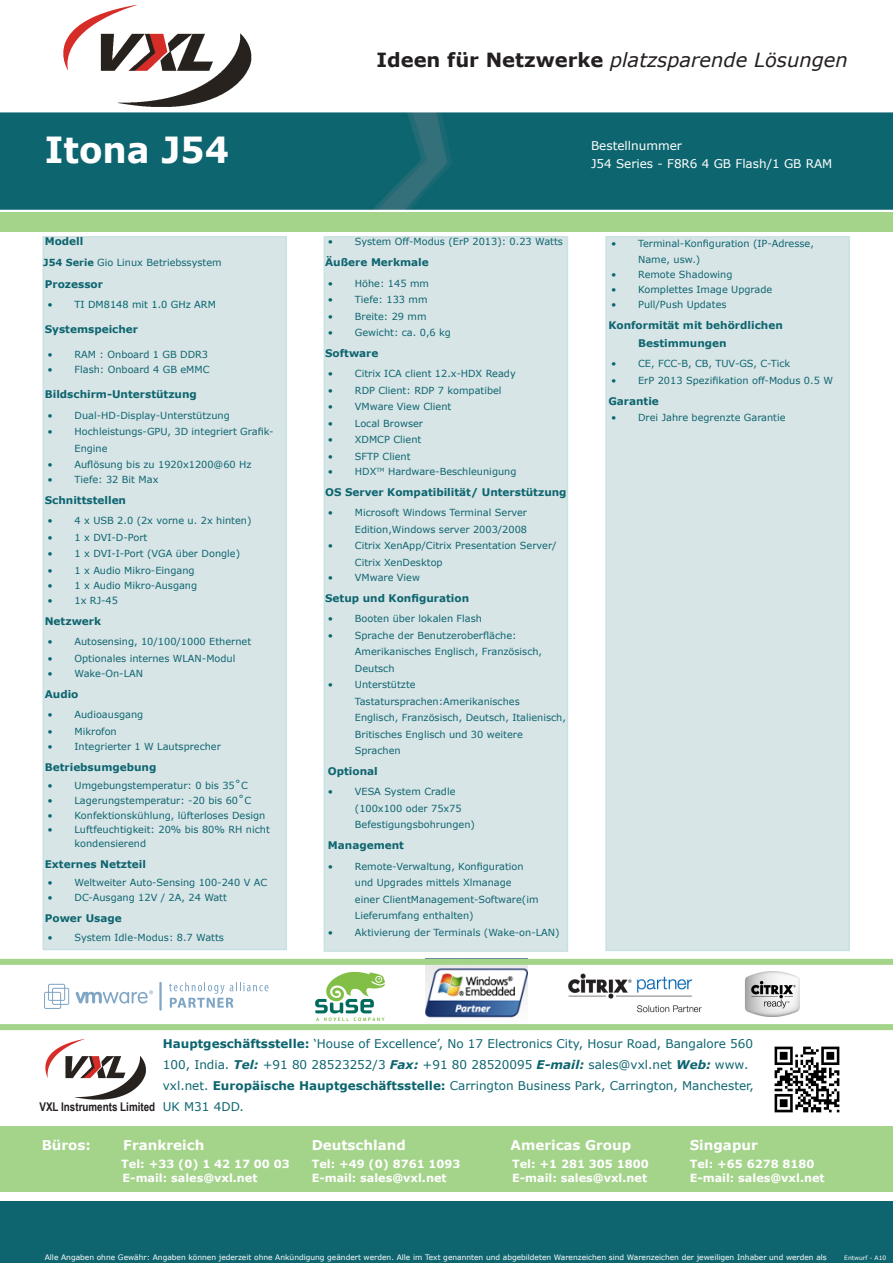
<style>
.page{position:relative;width:893px;height:1263px;background:#fff}
.page>*{position:absolute;margin:0;border:0;box-sizing:border-box;transform-origin:0 0}
.t1{font:700 36px "Verdana";color:#fff;scale:.95 1}
.t2{font:italic 19.5px "Verdana";color:#231f20}
.t3{font:700 13.5px "Verdana";color:#fff}
.t4{font:12px/21px "Verdana";color:#0d656f}
.t5{font:12px "Verdana";color:#fff}
.VXL_Ar_Narrow{font:700 12px "Arial Narrow";color:#231f20}
.t6{font:700 11.25px "Verdana";color:#fff}
.Body_Bold{font:700 10.5px/18px "Verdana";color:#0d656f}
.t7{font:9.75px/16.5px "Verdana";color:#0d656f}
.t8{font:9.75px "Verdana";color:#00646e}
.t9{font:7.5px "Verdana";color:#fff}
.t10{font:6px "Verdana";color:#fdfdfd}
.s1{font-weight:700}
.s2{font-weight:700;font-style:normal}
.s3{font-weight:700;font-style:italic}
</style>
<div class="page">
<div style="left:43px;top:236px;width:244px;height:714px;background:#d8e5e7;border:2px solid #c8e1e2"></div>
<div style="left:324px;top:236px;width:244px;height:716px;background:#d8e5e7;border:2px solid #c8e1e2"></div>
<div style="left:605px;top:236px;width:245px;height:715px;background:#d8e5e7;border:2px solid #c8e1e2"></div>
<div style="left:0;top:112px;width:893px;height:97px;background:#0d656f"></div>
<img style="left:568px;top:973px;width:134px;height:40px">
<svg style="left:44px;top:984px;width:25px;height:25px"></svg>
<svg style="left:76px;top:990px;width:77px;height:13px"></svg>
<hr style="left:159px;top:983px;width:3px;height:27px;background:#80a6c6">
<svg style="left:169px;top:982px;width:99px;height:25px"></svg>
<img style="left:315px;top:972px;width:69px;height:49px">
<img style="left:425px;top:965px;width:102px;height:53px">
<img style="left:745px;top:971px;width:55px;height:46px">
<div style="left:0;top:1024px;width:893px;height:6px;background:#a4d38a"></div>
<div style="left:0;top:959px;width:893px;height:6px;background:#a4d38a"></div>
<div style="left:0;top:212px;width:893px;height:19px;background:#a4d38a"></div>
<img style="left:63px;top:4px;width:189px;height:103px">
<div style="left:0;top:1126px;width:893px;height:66px;background:#a4d38a"></div>
<div style="left:0;top:1202px;width:893px;height:61px;background:#0f656f"></div>
<img style="left:774px;top:1046px;width:66px;height:67px">
<img style="left:45px;top:1038px;width:101px;height:62px">
<p class="t1" style="left:45px;top:125px;width:195px">Itona J54</p>
<p class="Body_Bold" style="left:45px;top:232px;width:40px">Modell</p>
<p class="t7" style="left:43px;top:254px;width:180px"><span class="s1">J54 Serie</span> Gio Linux Betriebssystem</p>
<p class="Body_Bold" style="left:45px;top:275px;width:60px">Prozessor</p>
<p class="t8" style="left:48px;top:298px;width:170px">• TI DM8148 mit 1.0 GHz ARM</p>
<p class="Body_Bold" style="left:45px;top:320px;width:95px">Systemspeicher</p>
<p class="t7" style="left:48px;top:346px;width:162px">• RAM : Onboard 1 GB DDR3</p>
<p class="t7" style="left:48px;top:361px;width:163px">• Flash: Onboard 4 GB eMMC</p>
<p class="Body_Bold" style="left:45px;top:385px;width:154px">Bildschirm-Unterstützung</p>
<p class="t7" style="left:48px;top:407px;width:184px">• Dual-HD-Display-Unterstützung</p>
<p class="t7" style="left:75px;top:423px;width:200px;text-indent:-27px">• Hochleistungs-GPU, 3D integriert Grafik-<br>Engine</p>
<p class="t7" style="left:48px;top:456px;width:206px">• Auflösung bis zu 1920x1200@60 Hz</p>
<p class="t7" style="left:48px;top:471px;width:112px">• Tiefe: 32 Bit Max</p>
<p class="Body_Bold" style="left:45px;top:491px;width:83px">Schnittstellen</p>
<p class="t7" style="left:48px;top:512px;width:205px">• 4 x USB 2.0 (2x vorne u. 2x hinten)</p>
<p class="t7" style="left:48px;top:529px;width:101px">• 1 x DVI-D-Port</p>
<p class="t7" style="left:48px;top:545px;width:194px">• 1 x DVI-I-Port (VGA über Dongle)</p>
<p class="t7" style="left:48px;top:562px;width:149px">• 1 x Audio Mikro-Eingang</p>
<p class="t7" style="left:48px;top:577px;width:151px">• 1 x Audio Mikro-Ausgang</p>
<p class="t7" style="left:48px;top:592px;width:72px">• 1x RJ-45</p>
<p class="Body_Bold" style="left:45px;top:612px;width:58px">Netzwerk</p>
<p class="t7" style="left:48px;top:633px;width:205px">• Autosensing, 10/100/1000 Ethernet</p>
<p class="t7" style="left:48px;top:650px;width:189px">• Optionales internes WLAN-Modul</p>
<p class="t7" style="left:48px;top:665px;width:97px">• Wake-On-LAN</p>
<p class="Body_Bold" style="left:45px;top:685px;width:35px">Audio</p>
<p class="t7" style="left:48px;top:706px;width:97px">• Audioausgang</p>
<p class="t7" style="left:48px;top:723px;width:71px">• Mikrofon</p>
<p class="t7" style="left:48px;top:738px;width:175px">• Integrierter 1 W Lautsprecher</p>
<p class="Body_Bold" style="left:45px;top:757px;width:113px">Betriebsumgebung</p>
<p class="t7" style="left:48px;top:777px;width:202px">• Umgebungstemperatur: 0 bis 35˚C</p>
<p class="t7" style="left:48px;top:792px;width:205px">• Lagerungstemperatur: -20 bis 60˚C</p>
<p class="t7" style="left:48px;top:807px;width:219px">• Konfektionskühlung, lüfterloses Design</p>
<p class="t7" style="left:75px;top:822px;width:197px;line-height:14.2px;text-indent:-27px">• Luftfeuchtigkeit: 20% bis 80% RH nicht kondensierend</p>
<p class="Body_Bold" style="left:45px;top:855px;width:103px">Externes Netzteil</p>
<p class="t7" style="left:48px;top:874px;width:221px">• Weltweiter Auto-Sensing 100-240 V AC</p>
<p class="t7" style="left:48px;top:889px;width:181px">• DC-Ausgang 12V / 2A, 24 Watt</p>
<p class="Body_Bold" style="left:45px;top:909px;width:79px">Power Usage</p>
<p class="t7" style="left:48px;top:929px;width:178px">• System Idle-Modus: 8.7 Watts</p>
<p class="t2" style="left:376px;top:46px;width:473px"><span class="s2">Ideen für Netzwerke</span> platzsparende Lösungen</p>
<p class="t5" style="left:591px;top:137px;width:92px">Bestellnummer</p>
<p class="t5" style="left:591px;top:155px;width:243px">J54 Series - F8R6 4 GB Flash/1 GB RAM</p>
<p class="t7" style="left:328px;top:233px;width:237px">• System Off-Modus (ErP 2013): 0.23 Watts</p>
<p class="Body_Bold" style="left:325px;top:253px;width:105px">Äußere Merkmale</p>
<p class="t7" style="left:328px;top:275px;width:103px">• Höhe: 145 mm</p>
<p class="t7" style="left:328px;top:291px;width:101px">• Tiefe: 133 mm</p>
<p class="t7" style="left:328px;top:308px;width:100px">• Breite: 29 mm</p>
<p class="t7" style="left:328px;top:324px;width:125px">• Gewicht: ca. 0,6 kg</p>
<p class="Body_Bold" style="left:325px;top:344px;width:55px">Software</p>
<p class="t7" style="left:328px;top:365px;width:189px">• Citrix ICA client 12.x-HDX Ready</p>
<p class="t7" style="left:328px;top:382px;width:175px">• RDP Client: RDP 7 kompatibel</p>
<p class="t7" style="left:328px;top:398px;width:125px">• VMware View Client</p>
<p class="t7" style="left:328px;top:415px;width:97px">• Local Browser</p>
<p class="t7" style="left:328px;top:431px;width:95px">• XDMCP Client</p>
<p class="t7" style="left:328px;top:448px;width:84px">• SFTP Client</p>
<p class="t7" style="left:328px;top:463px;width:190px">• HDX<sup>TM</sup> Hardware-Beschleunigung</p>
<p class="Body_Bold" style="left:325px;top:483px;width:243px">OS Server Kompatibilität/ Unterstützung</p>
<p class="t7" style="left:328px;top:504px;width:201px;text-align:right">• Microsoft Windows Terminal Server<br>Edition,Windows server 2003/2008</p>
<p class="t7" style="left:355px;top:537px;width:203px;text-indent:-27px">• Citrix XenApp/Citrix Presentation Server/<br>Citrix XenDesktop</p>
<p class="t7" style="left:328px;top:569px;width:94px">• VMware View</p>
<p class="Body_Bold" style="left:325px;top:589px;width:146px">Setup und Konfiguration</p>
<p class="t7" style="left:328px;top:610px;width:156px">• Booten über lokalen Flash</p>
<p class="t7" style="left:355px;top:627px;width:189px;text-indent:-27px">• Sprache der Benutzeroberfläche:<br>Amerikanisches Englisch, Französisch,<br>Deutsch</p>
<p class="t7" style="left:355px;top:676px;width:213px;text-indent:-27px">• Unterstützte<br>Tastatursprachen:Amerikanisches<br>Englisch, Französisch, Deutsch, Italienisch,<br>Britisches Englisch und 30 weitere<br>Sprachen</p>
<p class="Body_Bold" style="left:328px;top:762px;width:51px">Optional</p>
<p class="t7" style="left:355px;top:783px;width:122px;text-indent:-27px">• VESA System Cradle (100x100 oder 75x75<br>Befestigungsbohrungen)</p>
<p class="Body_Bold" style="left:328px;top:836px;width:78px">Management</p>
<p class="t7" style="left:355px;top:858px;width:185px;text-indent:-27px">• Remote-Verwaltung, Konfiguration und Upgrades mittels Xlmanage einer ClientManagement-Software(im Lieferumfang enthalten)</p>
<p class="t7" style="left:328px;top:924px;width:233px">• Aktivierung der Terminals (Wake-on-LAN)</p>
<p class="t7" style="left:638px;top:235px;width:177px;text-indent:-27px">• Terminal-Konfiguration (IP-Adresse,<br>Name, usw.)</p>
<p class="t7" style="left:611px;top:266px;width:123px">• Remote Shadowing</p>
<p class="t7" style="left:611px;top:281px;width:163px">• Komplettes Image Upgrade</p>
<p class="t7" style="left:611px;top:296px;width:117px">• Pull/Push Updates</p>
<p class="Body_Bold" style="left:638px;top:316px;width:146px;text-indent:-30px">Konformität mit behördlichen<br>Bestimmungen</p>
<p class="t7" style="left:611px;top:355px;width:181px">• CE, FCC-B, CB, TUV-GS, C-Tick</p>
<p class="t7" style="left:611px;top:372px;width:223px">• ErP 2013 Spezifikation off-Modus 0.5 W</p>
<p class="Body_Bold" style="left:608px;top:392px;width:52px">Garantie</p>
<p class="t7" style="left:611px;top:409px;width:176px">• Drei Jahre begrenzte Garantie</p>
<p class="t4" style="left:163px;top:1033px;width:593px"><span class="s1">Hauptgeschäftsstelle:</span> ‘House of Excellence’, No 17 Electronics City, Hosur Road, Bangalore 560<br>100, India. <span class="s3">Tel:</span> +91 80 28523252/3 <span class="s3">Fax:</span> +91 80 28520095 <span class="s3">E-mail:</span> sales@vxl.net <span class="s3">Web:</span> www. vxl.net. <span class="s1">Europäische Hauptgeschäftsstelle:</span> Carrington Business Park, Carrington, Manchester,</p>
<p class="VXL_Ar_Narrow" style="left:40px;top:1098px;width:117px">VXL Instruments Limited</p>
<p class="t4" style="left:163px;top:1096px;width:83px">UK M31 4DD.</p>
<p class="t3" style="left:42px;top:1136px;width:51px">Büros:</p>
<p class="t3" style="left:123px;top:1136px;width:83px">Frankreich</p>
<p class="t3" style="left:312px;top:1136px;width:96px">Deutschland</p>
<p class="t3" style="left:511px;top:1136px;width:122px">Americas Group</p>
<p class="t3" style="left:690px;top:1136px;width:70px">Singapur</p>
<p class="t6" style="left:121px;top:1156px;width:170px">Tel: +33 (0) 1 42 17 00 03</p>
<p class="t6" style="left:312px;top:1156px;width:150px">Tel: +49 (0) 8761 1093</p>
<p class="t6" style="left:512px;top:1156px;width:138px">Tel: +1 281 305 1800</p>
<p class="t6" style="left:690px;top:1156px;width:126px">Tel: +65 6278 8180</p>
<p class="t6" style="left:123px;top:1169px;width:136px">E-mail: sales@vxl.net</p>
<p class="t6" style="left:312px;top:1169px;width:136px">E-mail: sales@vxl.net</p>
<p class="t6" style="left:512px;top:1169px;width:136px">E-mail: sales@vxl.net</p>
<p class="t6" style="left:690px;top:1169px;width:136px">E-mail: sales@vxl.net</p>
<p class="t9" style="left:45px;top:1252px;width:783px">Alle Angaben ohne Gewähr: Angaben können jederzeit ohne Ankündigung geändert werden. Alle im Text genannten und abgebildeten Warenzeichen sind Warenzeichen der jeweiligen Inhaber und werden als</p>
<p class="t10" style="left:844px;top:1254px;width:44px">Entwurf - A10</p>
</div>
